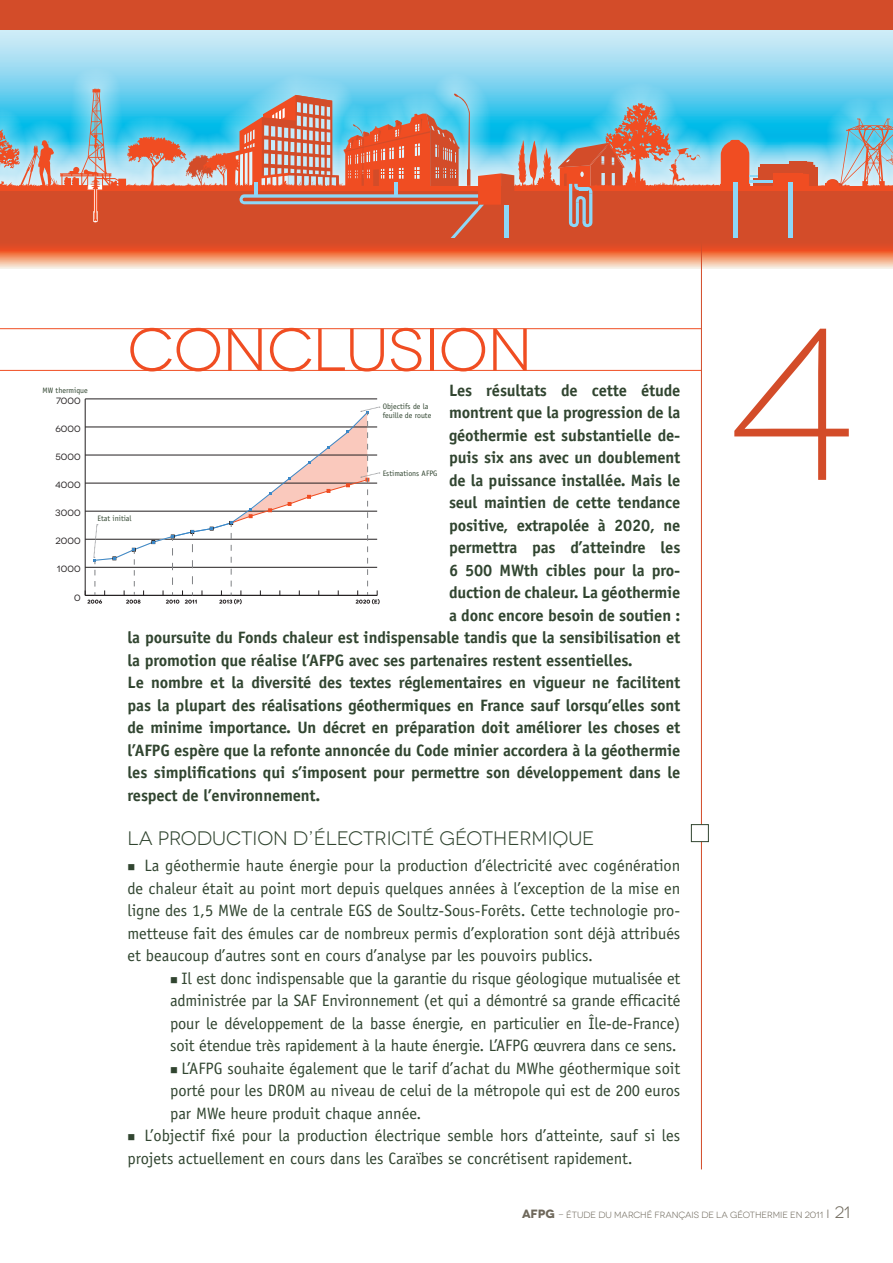
<style>
.page{position:relative;width:893px;height:1263px;background:#fff}
.page>*{position:absolute;margin:0;border:0;box-sizing:border-box;transform-origin:0 0}
.t1{font:300 216px "Novecentowide";color:#d34c29}
.t2{font:60px "Novecentowide";color:#f04d22}
.t3{font:19.5px "Novecentowide";color:#314530}
.t4{font:16.5px/22.5px "Officina Sans";letter-spacing:-.01em;color:#314530;text-align:justify}
.t5{font:700 16.5px "Officina Sans";letter-spacing:-.01em;color:#314530}
.t6{font:9.15px "Novecentowide";letter-spacing:.015em;color:#231f20}
.t7{font:9px "Novecentowide";color:#6e685b}
.t8{font:7.8px/8.7px "Officina Sans";color:#314530}
.s1{font-weight:700;font-size:12px}
.s2{font-size:12px}
.s3{font-size:16.5px}
</style>
<div class="page">
<hr style="left:0;top:328px;width:893px;height:1px;background:#f04d22">
<hr style="left:0;top:370px;width:893px;height:1px;background:#f04d22">
<div style="left:701px;top:268px;width:192px;height:260px;background:#fff"></div>
<svg style="left:0;top:30px;width:893px;height:37px;background:#b9e4f4"></svg>
<div style="left:0;top:67px;width:893px;height:199px;background:#fff;opacity:.75"></div>
<div style="left:0;top:191px;width:893px;height:53px;background:#d34c29"></div>
<div style="left:758px;top:167px;width:60px;height:19px;background:#d34c29"></div>
<hr style="left:761px;top:165px;width:48px;height:4px;background:#d34c29">
<hr style="left:790px;top:162px;width:17px;height:3px;background:#d34c29">
<div style="left:773px;top:174px;width:30px;height:13px;background:#f04d22"></div>
<svg style="left:801px;top:119px;width:92px;height:71px;background:#91b4be"></svg>
<hr style="left:788px;top:182px;width:4px;height:62px;background:#8dd7f7">
<hr style="left:749px;top:180px;width:24px;height:3px;background:#8dd7f7">
<svg style="left:0;top:89px;width:758px;height:149px"></svg>
<svg style="left:0;top:239px;width:893px;height:30px"></svg>
<div style="left:0;top:0;width:893px;height:30px;background:#d34c29"></div>
<hr style="left:701px;top:236px;width:1px;height:933px;background:#d34c29">
<div style="left:691px;top:824px;width:18px;height:18px;background:#fff;border:1px solid #314530"></div>
<hr style="left:85px;top:399px;width:1px;height:196px;background:#231f20">
<hr style="left:85px;top:399px;width:292px;height:1px;background:#231f20">
<svg style="left:85px;top:407px;width:295px;height:197px"></svg>
<p class="t8" style="left:43px;top:386px;width:47px">MW thermique</p>
<p class="t6" style="left:56px;top:395px;width:26px">7000</p>
<p class="t6" style="left:55px;top:423px;width:27px">6000</p>
<p class="t6" style="left:55px;top:452px;width:27px">5000</p>
<p class="t6" style="left:55px;top:480px;width:27px">4000</p>
<p class="t6" style="left:55px;top:508px;width:27px">3000</p>
<p class="t6" style="left:56px;top:536px;width:27px">2000</p>
<p class="t6" style="left:57px;top:564px;width:25px">1000</p>
<p class="t6" style="left:74px;top:592px;width:8px">0</p>
<h2 class="t2" style="left:128px;top:315px;width:47px">CONC</h2>
<h2 class="t2" style="left:312px;top:315px;width:70px">LUSION</h2>
<h1 class="t1" style="left:724px;top:282px;width:134px">4</h1>
<p class="t5" style="left:449px;top:380px;width:233px">Les résultats de cette étude</p>
<p class="t5" style="left:449px;top:402px;width:233px">montrent que la progression de la</p>
<p class="t5" style="left:449px;top:425px;width:233px">géothermie est substantielle de-</p>
<p class="t5" style="left:449px;top:447px;width:233px">puis six ans avec un doublement</p>
<p class="t5" style="left:449px;top:470px;width:233px">de la puissance installée. Mais le</p>
<p class="t5" style="left:449px;top:492px;width:233px">seul maintien de cette tendance</p>
<p class="t5" style="left:449px;top:515px;width:233px">positive, extrapolée à 2020, ne</p>
<p class="t5" style="left:449px;top:537px;width:233px">permettra pas d’atteindre les</p>
<p class="t5" style="left:449px;top:560px;width:233px">6 500 MWth cibles pour la pro-</p>
<p class="t5" style="left:449px;top:582px;width:233px">duction de chaleur. La géothermie</p>
<p class="t5" style="left:449px;top:605px;width:233px">a donc encore besoin de soutien :</p>
<p class="t5" style="left:128px;top:627px;width:554px">la poursuite du Fonds chaleur est indispensable tandis que la sensibilisation et</p>
<p class="t5" style="left:128px;top:650px;width:507px">la promotion que réalise l’AFPG avec ses partenaires restent essentielles.</p>
<p class="t5" style="left:128px;top:672px;width:554px">Le nombre et la diversité des textes réglementaires en vigueur ne facilitent</p>
<p class="t5" style="left:128px;top:695px;width:554px">pas la plupart des réalisations géothermiques en France sauf lorsqu’elles sont</p>
<p class="t5" style="left:128px;top:717px;width:554px">de minime importance. Un décret en préparation doit améliorer les choses et</p>
<p class="t5" style="left:128px;top:740px;width:554px">l’AFPG espère que la refonte annoncée du Code minier accordera à la géothermie</p>
<p class="t5" style="left:128px;top:762px;width:554px">les simplifications qui s’imposent pour permettre son développement dans le</p>
<p class="t5" style="left:128px;top:785px;width:194px">respect de l’environnement.</p>
<p class="t3" style="left:128px;top:826px;width:468px">LA PRODUCTION D’ÉLECTRICITÉ GÉOTH ERMIQUE</p>
<p class="t4" style="left:128px;top:854px;width:554px;text-indent:17px">La géothermie haute énergie pour la production d’électricité avec cogénération de chaleur était au point mort depuis quelques années à l’exception de la mise en ligne des 1,5 MWe de la centrale EGS de Soultz-Sous-Forêts. Cette technologie pro&shy;metteuse fait des émules car de nombreux permis d’exploration sont déjà attribués et beaucoup d’autres sont en cours d’analyse par les pouvoirs publics.</p>
<p class="t4" style="left:182px;top:967px;width:500px">Il est donc indispensable que la garantie du risque géologique mutualisée et</p>
<p class="t4" style="left:170px;top:989px;width:512px">administrée par la SAF Environnement (et qui a démontré sa grande efficacité</p>
<p class="t4" style="left:170px;top:1012px;width:512px">pour le développement de la basse énergie, en particulier en Île-de-France)</p>
<p class="t4" style="left:170px;top:1034px;width:508px">soit étendue très rapidement à la haute énergie. L’AFPG œuvrera dans ce sens.</p>
<p class="t4" style="left:182px;top:1057px;width:500px">L’AFPG souhaite également que le tarif d’achat du MWhe géothermique soit</p>
<p class="t4" style="left:170px;top:1079px;width:512px">porté pour les DROM au niveau de celui de la métropole qui est de 200 euros</p>
<p class="t4" style="left:170px;top:1102px;width:253px">par MWe heure produit chaque année.</p>
<p class="t4" style="left:145px;top:1124px;width:537px">L’objectif fixé pour la production électrique semble hors d’atteinte, sauf si les</p>
<p class="t4" style="left:128px;top:1147px;width:507px">projets actuellement en cours dans les Caraïbes se concrétisent rapidement.</p>
<p class="t8" style="left:383px;top:402px;width:50px">Objectifs de la feuille de route</p>
<p class="t8" style="left:383px;top:469px;width:56px">Estimations AFPG</p>
<p class="t8" style="left:97px;top:514px;width:36px">Etat initial</p>
<p class="t7" style="left:522px;top:1210px;width:57px"><span class="s1">AFPG</span> - ÉTUDE</p>
<p class="t7" style="left:598px;top:1210px;width:170px">DU MARCHÉ FRANÇAIS DE LA GÉOTHERMIE</p>
<p class="t7" style="left:790px;top:1210px;width:62px">EN 2011 <span class="s2">I</span> <span class="s3">21</span></p>
</div>
